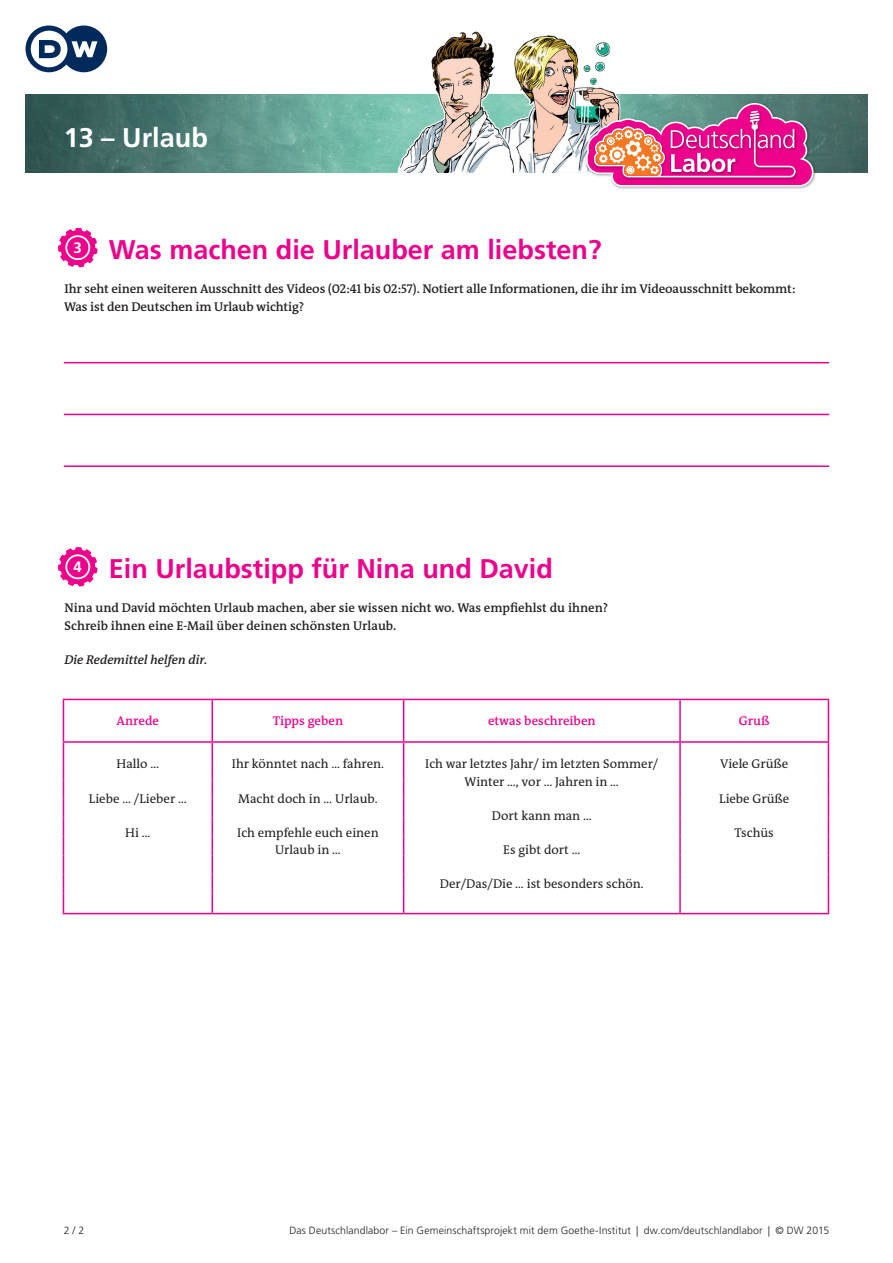
<style>
.page{position:relative;width:893px;height:1263px;background:#fff}
.page>*{position:absolute;margin:0;border:0;box-sizing:border-box;transform-origin:0 0}
.t1{font:700 27px "Frutiger LT Std";color:#ed028c}
.t2{font:700 27px "Frutiger LT Std";color:#fff}
.t3{font:600 12.75px/17.2px "DW The Antiqua B W6";letter-spacing:-.01em;color:#231f20}
.t4{font:12.75px/17.2px "DW The Antiqua B W5 Plain";color:#231f20;text-align:center}
.t5{font:600 12.75px "DW The Antiqua B W6";color:#ed028c}
.t6{font:italic 600 12.75px "DW The Antiqua B W6";color:#231f20}
.t7{font:300 10.5px "Frutiger LT Std";letter-spacing:.01em;color:#231f20}
</style>
<div class="page">
<img style="left:26px;top:95px;width:841px;height:77px">
<img style="left:523px;top:35px;width:103px;height:138px">
<img style="left:383px;top:31px;width:140px;height:142px">
<img style="left:584px;top:101px;width:234px;height:88px">
<svg style="left:585px;top:102px;width:229px;height:85px;background:#cb6197"></svg>
<svg style="left:26px;top:26px;width:81px;height:46px"></svg>
<svg style="left:58px;top:228px;width:40px;height:39px"></svg>
<div style="left:67px;top:237px;width:21px;height:21px;background:#ed028c;border-radius:50%"></div>
<hr style="left:64px;top:362px;width:765px;height:1px;background:#ed028c">
<hr style="left:64px;top:414px;width:765px;height:1px;background:#ed028c">
<hr style="left:64px;top:465px;width:765px;height:2px;background:#ed028c">
<svg style="left:58px;top:547px;width:40px;height:40px"></svg>
<div style="left:67px;top:556px;width:21px;height:21px;background:#ed028c;border-radius:50%"></div>
<hr style="left:63px;top:699px;width:149px;height:1px;background:#ed028c">
<hr style="left:63px;top:700px;width:1px;height:41px;background:#ed028c">
<hr style="left:212px;top:699px;width:192px;height:1px;background:#ed028c">
<hr style="left:404px;top:699px;width:276px;height:1px;background:#ed028c">
<hr style="left:680px;top:699px;width:149px;height:1px;background:#ed028c">
<hr style="left:63px;top:741px;width:149px;height:2px;background:#ed028c">
<hr style="left:212px;top:741px;width:192px;height:2px;background:#ed028c">
<hr style="left:404px;top:741px;width:276px;height:2px;background:#ed028c">
<hr style="left:680px;top:741px;width:149px;height:2px;background:#ed028c">
<svg style="left:679px;top:743px;width:2px;height:150px"></svg>
<svg style="left:63px;top:743px;width:1px;height:170px"></svg>
<svg style="left:212px;top:743px;width:1px;height:170px"></svg>
<svg style="left:403px;top:743px;width:1px;height:170px"></svg>
<hr style="left:679px;top:893px;width:2px;height:20px;background:#ed028c">
<svg style="left:828px;top:743px;width:1px;height:170px"></svg>
<hr style="left:63px;top:913px;width:149px;height:1px;background:#ed028c">
<hr style="left:212px;top:913px;width:192px;height:1px;background:#ed028c">
<hr style="left:404px;top:913px;width:276px;height:1px;background:#ed028c">
<hr style="left:680px;top:913px;width:149px;height:1px;background:#ed028c">
<hr style="left:212px;top:700px;width:1px;height:41px;background:#ed028c">
<hr style="left:403px;top:700px;width:1px;height:41px;background:#ed028c">
<hr style="left:679px;top:700px;width:2px;height:41px;background:#ed028c">
<hr style="left:828px;top:700px;width:1px;height:41px;background:#ed028c">
<h1 class="t2" style="left:64px;top:121px;width:146px">13 – Urlaub</h1>
<h1 class="t1" style="left:73px;top:234px;width:530px"><sup>3</sup> Was machen die Urlauber am liebsten?</h1>
<p class="t3" style="left:64px;top:280px;width:733px">Ihr seht einen weiteren Ausschnitt des Videos (02:41 bis 02:57). Notiert alle Informationen, die ihr im Videoausschnitt bekommt:<br>Was ist den Deutschen im Urlaub wichtig?</p>
<h1 class="t1" style="left:73px;top:553px;width:481px"><sup>4</sup> Ein Urlaubstipp für Nina und David</h1>
<p class="t3" style="left:65px;top:600px;width:545px">Nina und David möchten Urlaub machen, aber sie wissen nicht wo. Was empfiehlst du ihnen?<br>Schreib ihnen eine E-Mail über deinen schönsten Urlaub.</p>
<p class="t6" style="left:64px;top:652px;width:145px">Die Redemittel helfen dir.</p>
<p class="t5" style="left:117px;top:713px;width:44px">Anrede</p>
<p class="t5" style="left:273px;top:713px;width:72px">Tipps geben</p>
<p class="t5" style="left:488px;top:713px;width:109px">etwas beschreiben</p>
<p class="t5" style="left:739px;top:713px;width:32px">Gruß</p>
<p class="t4" style="left:117px;top:756px;width:44px">Hallo …</p>
<p class="t4" style="left:89px;top:790px;width:99px">Liebe … /Lieber …</p>
<p class="t4" style="left:125px;top:824px;width:27px">Hi …</p>
<p class="t4" style="left:425px;top:756px;width:235px">Ich war letztes Jahr/ im letzten Sommer/<br>Winter …, vor … Jahren in …</p>
<p class="t4" style="left:492px;top:807px;width:101px">Dort kann man …</p>
<p class="t4" style="left:503px;top:841px;width:79px">Es gibt dort …</p>
<p class="t4" style="left:440px;top:876px;width:206px">Der/Das/Die … ist besonders schön.</p>
<p class="t4" style="left:232px;top:756px;width:154px">Ihr könntet nach … fahren.</p>
<p class="t4" style="left:238px;top:790px;width:141px">Macht doch in … Urlaub.</p>
<p class="t4" style="left:237px;top:824px;width:143px">Ich empfehle euch einen<br>Urlaub in …</p>
<p class="t4" style="left:720px;top:756px;width:70px">Viele Grüße</p>
<p class="t4" style="left:719px;top:790px;width:72px">Liebe Grüße</p>
<p class="t4" style="left:734px;top:824px;width:41px">Tschüs</p>
<p class="t7" style="left:64px;top:1224px;width:22px">2 / 2</p>
<p class="t7" style="left:289px;top:1224px;width:541px">Das Deutschlandlabor – Ein Gemeinschaftsprojekt mit dem Goethe-Institut | dw.com/deutschlandlabor | © DW 2015</p>
</div>
